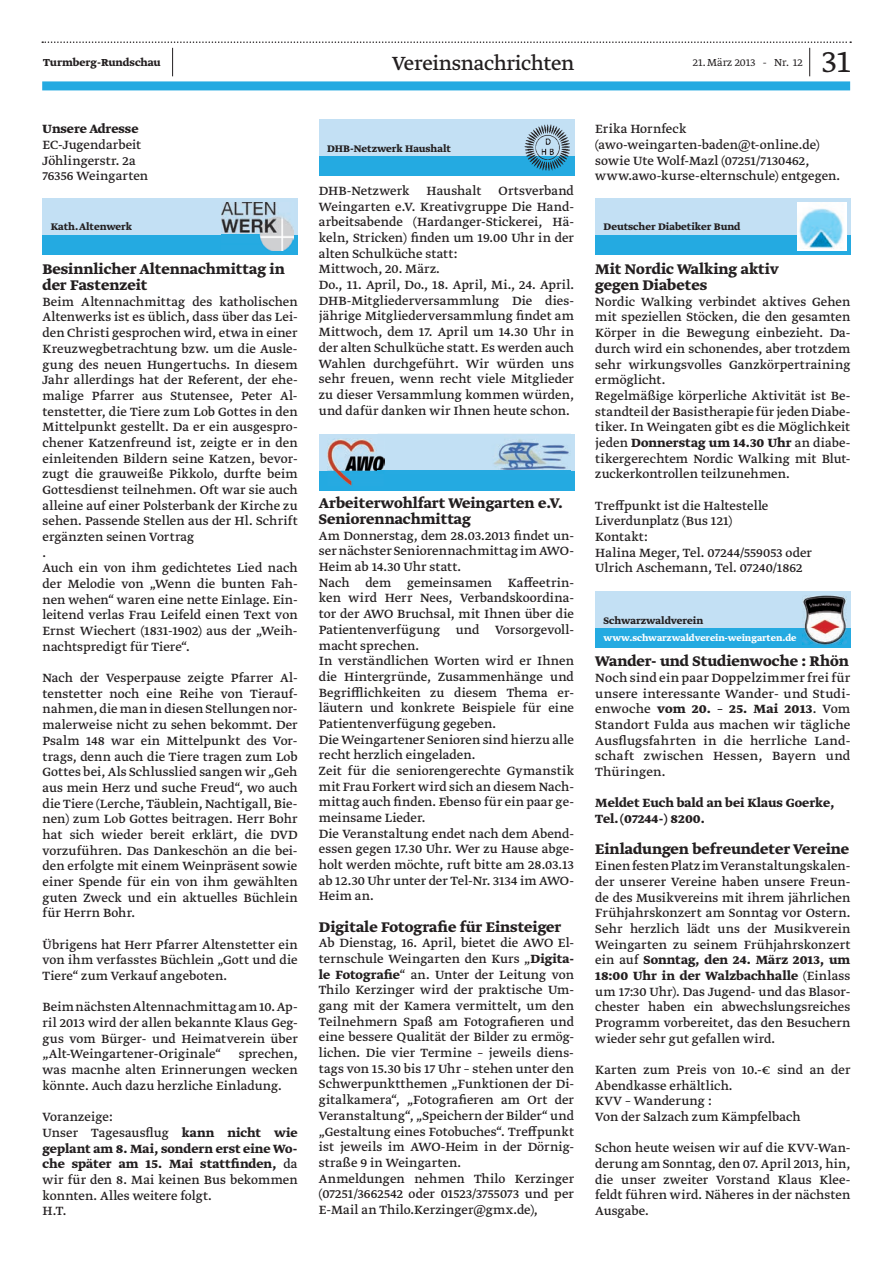
<style>
.page{position:relative;width:893px;height:1263px;background:#fff}
.page>*{position:absolute;margin:0;border:0;box-sizing:border-box;transform-origin:0 0}
.t1{font:300 36px "Greta Text Std";color:#231f20}
.t2{font:22.5px "Greta Text Std";letter-spacing:-.015em;color:#231f20}
.t3{font:700 16.5px/15.8px "Greta Text Std";color:#231f20}
.t4{font:14.1px/15.8px "Greta Text Std";color:#231f20}
.t5{font:700 14.1px/15.8px "Greta Text Std";color:#231f20}
.t6{font:700 12px "Greta Text Std";color:#231f20}
.t7{font:300 12px "Greta Text Std";color:#231f20}
.t8{font:700 11.25px "Greta Text Std";color:#231f20}
.t9{font:700 10.5px "Greta Text Std";color:#fff}
.s1{font-weight:700}
</style>
<div class="page">
<div style="left:42px;top:81px;width:808px;height:9px;background:#24aae1"></div>
<svg style="left:42px;top:41px;width:809px;height:35px"></svg>
<div style="left:43px;top:198px;width:255px;height:57px;background:#c3e0f4"></div>
<div style="left:43px;top:235px;width:255px;height:20px;background:#24aae1"></div>
<img style="left:222px;top:202px;width:71px;height:49px">
<div style="left:319px;top:119px;width:255px;height:57px;background:#c3e0f4"></div>
<div style="left:319px;top:156px;width:255px;height:20px;background:#24aae1"></div>
<img style="left:524px;top:124px;width:46px;height:47px">
<div style="left:319px;top:434px;width:255px;height:57px;background:#c3e0f4"></div>
<div style="left:319px;top:471px;width:255px;height:20px;background:#24aae1"></div>
<img style="left:327px;top:439px;width:51px;height:47px">
<img style="left:378px;top:439px;width:193px;height:32px">
<div style="left:595px;top:198px;width:255px;height:57px;background:#c3e0f4"></div>
<div style="left:595px;top:235px;width:255px;height:20px;background:#24aae1"></div>
<img style="left:797px;top:202px;width:49px;height:48px">
<div style="left:595px;top:591px;width:255px;height:57px;background:#c3e0f4"></div>
<div style="left:595px;top:628px;width:255px;height:20px;background:#24aae1"></div>
<img style="left:803px;top:595px;width:43px;height:49px">
<p class="t6" style="left:43px;top:56px;width:119px">Turmberg-Rundschau</p>
<h1 class="t1" style="left:822px;top:41px;width:31px">31</h1>
<h2 class="t2" style="left:392px;top:54px;width:184px">Vereinsnachrichten</h2>
<p class="t7" style="left:693px;top:56px;width:111px">21. März 2013 - Nr. 12</p>
<p class="t5" style="left:43px;top:122px;width:97px">Unsere Adresse</p>
<p class="t4" style="left:43px;top:138px;width:107px">EC-Jugendarbeit<br>Jöhlingerstr. 2a<br>76356 Weingarten</p>
<p class="t8" style="left:51px;top:220px;width:83px">Kath. Altenwerk</p>
<p class="t3" style="left:43px;top:262px;width:244px">Besinnlicher Altennachmittag in der Fastenzeit</p>
<p class="t4" style="left:43px;top:294px;width:257px">Beim Altennachmittag des katholischen Altenwerks ist es ü blich, dass ü ber das Lei&shy;den Christi gesprochen wird, etwa in einer Kreuzwegbetrachtung bzw. um die Ausle&shy;gung des neuen Hungertuchs. In diesem Jahr allerdings hat der Referent, der ehe&shy;malige Pfarrer aus Stutensee, Peter Al&shy;tenstetter, die Tiere zum Lob Gottes in den Mittelpunkt gestellt. Da er ein ausgespro&shy;chener Katzenfreund ist, zeigte er in den einleitenden Bildern seine Katzen, bevor&shy;zugt die grauweiße Pikkolo, durfte beim Gottesdienst teilnehmen. Oft war sie auch alleine auf einer Polsterbank der Kirche zu sehen. Passende Stellen aus der Hl. Schrift ergänzten seinen Vortrag<br>.<br>Auch ein von ihm gedichtetes Lied nach der Melodie von „Wenn die bunten Fah&shy;nen wehen“ waren eine nette Einlage. Ein&shy;leitend verlas Frau Leifeld einen Text von Ernst Wiechert (1831-1902) aus der „Weih&shy;nachtspredigt fü r Tiere“.</p>
<p class="t4" style="left:43px;top:671px;width:257px;text-align:justify">Nach der Vesperpause zeigte Pfarrer Al&shy;tenstetter noch eine Reihe von Tierauf&shy;nahmen, die man in diesen Stellungen nor&shy;malerweise nicht zu sehen bekommt. Der Psalm 148 war ein Mittelpunkt des Vor&shy;trags, denn auch die Tiere tragen zum Lob Gottes bei, Als Schlusslied sangen wir „Geh aus mein Herz und suche Freud“, wo auch die Tiere (Lerche, Täublein, Nachtigall, Bie&shy;nen) zum Lob Gottes beitragen. Herr Bohr hat sich wieder bereit erklärt, die DVD vorzufü hren. Das Dankeschön an die bei&shy;den erfolgte mit einem Weinpräsent sowie einer Spende fü r ein von ihm gewählten guten Zweck und ein aktuelles Bü chlein fü r Herrn Bohr.</p>
<p class="t4" style="left:43px;top:937px;width:257px;text-align:justify">Übrigens hat Herr Pfarrer Altenstetter ein von ihm verfasstes Bü chlein „Gott und die Tiere“ zum Verkauf angeboten.</p>
<p class="t4" style="left:43px;top:1000px;width:257px;text-align:justify">Beim nächsten Altennachmittag am 10. Ap&shy;ril 2013 wird der allen bekannte Klaus Geg&shy;gus vom Bü rger- und Heimatverein ü ber „Alt-Weingartener-Originale“</p>
<p class="t4" style="left:43px;top:1047px;width:257px;text-align:justify;text-indent:196px">sprechen, was macnhe alten Erinnerungen wecken könnte. Auch dazu herzliche Einladung.</p>
<p class="t4" style="left:43px;top:1110px;width:257px">Voranzeige:<br>Unser Tagesausflug <span class="s1">kann nicht wie geplant am 8. Mai, sondern erst eine Wo&shy;che später am 15. Mai stattfinden,</span> da wir fü r den 8. Mai keinen Bus bekommen konnten. Alles weitere folgt.<br>H.T.</p>
<p class="t8" style="left:327px;top:142px;width:125px">DHB-Netzwerk Haushalt</p>
<p class="t4" style="left:319px;top:184px;width:257px">DHB-Netzwerk Haushalt Ortsverband Weingarten e.V. Kreativgruppe Die Hand&shy;arbeitsabende (Hardanger-Stickerei, Hä&shy;keln, Stricken) finden um 19.00 Uhr in der alten Schulkü che statt:<br>Mittwoch, 20. März.<br>Do., 11. April, Do., 18. April, Mi., 24. April.<br>DHB-Mitgliederversammlung Die dies&shy;jährige Mitgliederversammlung findet am Mittwoch, dem 17. April um 14.30 Uhr in der alten Schulkü che statt. Es werden auch Wahlen durchgefü hrt. Wir wü rden uns sehr freuen, wenn recht viele Mitglieder zu dieser Versammlung kommen wü rden, und dafü r danken wir Ihnen heute schon.</p>
<p class="t3" style="left:319px;top:496px;width:246px">Arbeiterwohlfart Weingarten e.V.<br>Seniorennachmittag</p>
<p class="t4" style="left:319px;top:528px;width:257px">Am Donnerstag, dem 28.03.2013 findet un&shy;ser nächster Seniorennachmittag im AWO-Heim ab 14.30 Uhr statt.<br>Nach dem gemeinsamen Kaffeetrin&shy;ken wird Herr Nees, Verbandskoordina&shy;tor der AWO Bruchsal, mit Ihnen ü ber die Patientenverfü gung und Vorsorgevoll&shy;macht sprechen.<br>In verständlichen Worten wird er Ihnen die Hintergrü nde, Zusammenhänge und Begrifflichkeiten zu diesem Thema er&shy;läutern und konkrete Beispiele fü r eine Patientenverfü gung gegeben.<br>Die Weingartener Senioren sind hierzu alle recht herzlich eingeladen.<br>Zeit fü r die seniorengerechte Gymanstik mit Frau Forkert wird sich an diesem Nach&shy;mittag auch finden. Ebenso fü r ein paar ge&shy;meinsame Lieder.<br>Die Veranstaltung endet nach dem Abend&shy;essen gegen 17.30 Uhr. Wer zu Hause abge&shy;holt werden möchte, ruft bitte am 28.03.13 ab 12.30 Uhr unter der Tel-Nr. 3134 im AWO-Heim an.</p>
<p class="t3" style="left:319px;top:919px;width:244px">Digitale Fotografie fü r Einsteiger</p>
<p class="t4" style="left:319px;top:936px;width:257px">Ab Dienstag, 16. April, bietet die AWO El&shy;ternschule Weingarten den Kurs „<span class="s1">Digita&shy;le Fotografie</span>“ an. Unter der Leitung von Thilo Kerzinger wird der praktische Um&shy;gang mit der Kamera vermittelt, um den Teilnehmern Spaß am Fotografieren und eine bessere Qualität der Bilder zu ermög&shy;lichen. Die vier Termine – jeweils diens&shy;tags von 15.30 bis 17 Uhr – stehen unter den Schwerpunktthemen „Funktionen der Di&shy;gitalkamera“, „Fotografieren am Ort der Veranstaltung“, „Speichern der Bilder“ und „Gestaltung eines Fotobuches“. Treffpunkt ist jeweils im AWO-Heim in der Dörnig&shy;straße 9 in Weingarten.<br>Anmeldungen nehmen Thilo Kerzinger (07251/3662542 oder 01523/3755073 und per E-Mail an Thilo.Kerzinger@gmx.de),</p>
<p class="t4" style="left:595px;top:122px;width:247px">Erika Hornfeck (awo-weingarten-baden@t-online.de) sowie Ute Wolf-Mazl (07251/7130462, www.awo-kurse-elternschule) entgegen.</p>
<p class="t8" style="left:604px;top:220px;width:138px">Deutscher Diabetiker Bund</p>
<p class="t3" style="left:595px;top:262px;width:185px">Mit Nordic Walking aktiv gegen Diabetes</p>
<p class="t4" style="left:595px;top:294px;width:257px">Nordic Walking verbindet aktives Gehen mit speziellen Stöcken, die den gesamten Körper in die Bewegung einbezieht. Da&shy;durch wird ein schonendes, aber trotzdem sehr wirkungsvolles Ganzkörpertraining ermöglicht.<br>Regelmäßige körperliche Aktivität ist Be&shy;standteil der Basistherapie fü r jeden Diabe&shy;tiker. In Weingaten gibt es die Möglichkeit jeden <span class="s1">Donnerstag um 14.30 Uhr</span> an diabe&shy;tikergerechtem Nordic Walking mit Blut&shy;zuckerkontrollen teilzunehmen.</p>
<p class="t4" style="left:595px;top:498px;width:218px">Treffpunkt ist die Haltestelle<br>Liverdunplatz (Bus 121)<br>Kontakt:<br>Halina Meger, Tel. 07244/559053 oder<br>Ulrich Aschemann, Tel. 07240/1862</p>
<p class="t8" style="left:604px;top:614px;width:101px">Schwarzwaldverein</p>
<p class="t9" style="left:604px;top:631px;width:194px">www.schwarzwaldverein-weingarten.de</p>
<p class="t3" style="left:595px;top:654px;width:255px">Wander- und Studienwoche : Rhön</p>
<p class="t4" style="left:595px;top:671px;width:257px;text-align:justify">Noch sind ein paar Doppelzimmer frei fü r unsere interessante Wander- und Studi&shy;enwoche <span class="s1">vom 20. – 25. Mai 2013</span>. Vom Standort Fulda aus machen wir tägliche Ausflugsfahrten in die herrliche Land&shy;schaft zwischen Hessen, Bayern und Thü ringen.</p>
<p class="t5" style="left:595px;top:796px;width:241px">Meldet Euch bald an bei Klaus Goerke,<br>Tel. (07244-) 8200.</p>
<p class="t3" style="left:595px;top:842px;width:255px">Einladungen befreundeter Vereine</p>
<p class="t4" style="left:595px;top:859px;width:257px;text-align:justify">Einen festen Platz im Veranstaltungskalen&shy;der unserer Vereine haben unsere Freun&shy;de des Musikvereins mit ihrem jährlichen Frü hjahrskonzert am Sonntag vor Ostern.<br>Sehr herzlich lädt uns der Musikverein Weingarten zu seinem Frü hjahrskonzert ein auf <span class="s1">Sonntag, den 24. März 2013, um 18:00 Uhr in der Walzbachhalle</span> (Einlass um 17:30 Uhr). Das Jugend- und das Blasor&shy;chester haben ein abwechslungsreiches Programm vorbereitet, das den Besuchern wieder sehr gut gefallen wird.</p>
<p class="t4" style="left:595px;top:1062px;width:257px">Karten zum Preis von 10.-€ sind an der<br>Abendkasse erhältlich.<br>KVV – Wanderung :<br>Von der Salzach zum Kämpfelbach</p>
<p class="t4" style="left:595px;top:1141px;width:257px;text-align:justify">Schon heute weisen wir auf die KVV-Wan&shy;derung am Sonntag, den 07. April 2013, hin, die unser zweiter Vorstand Klaus Klee&shy;feldt fü hren wird. Näheres in der nächsten Ausgabe.</p>
</div>
